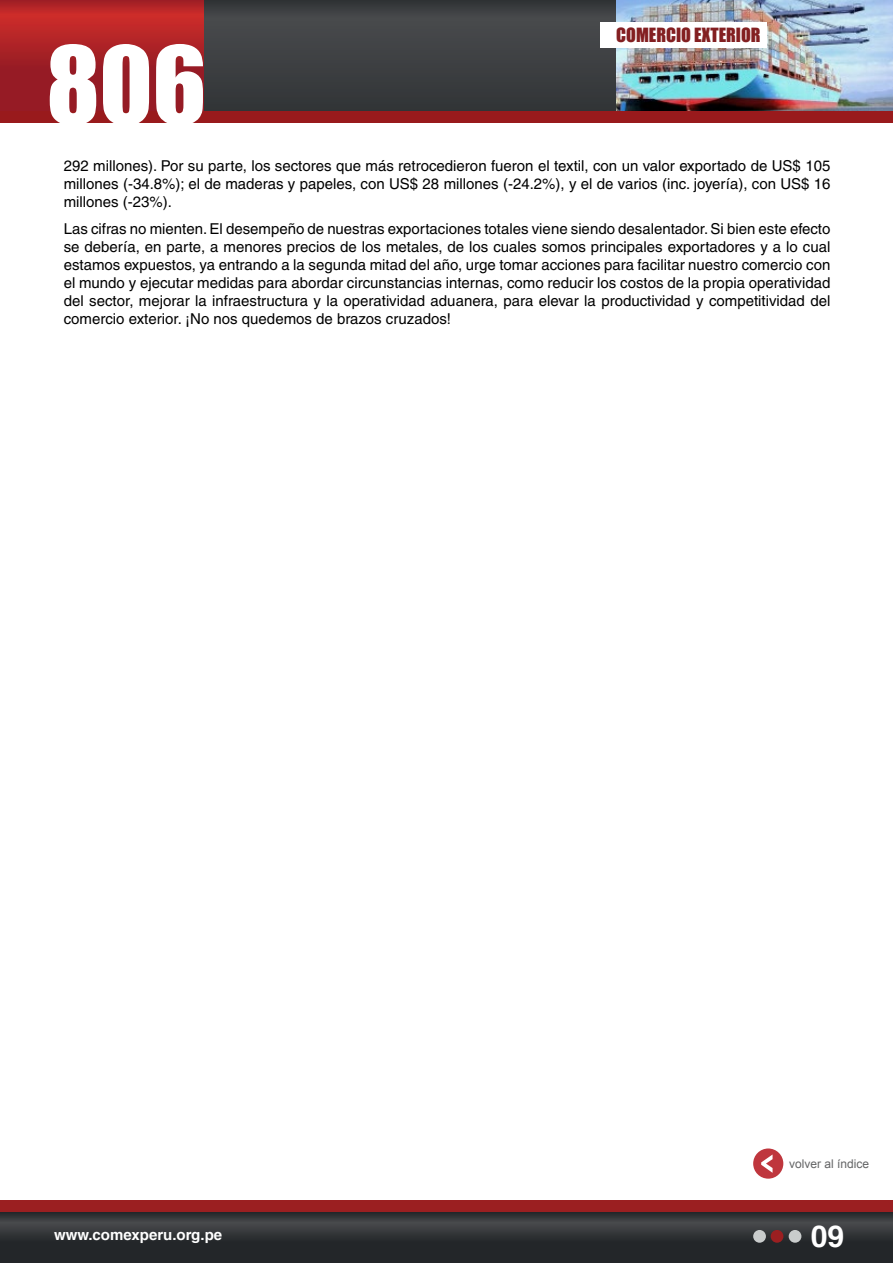
<style>
.page{position:relative;width:893px;height:1263px;background:#fff}
.page>*{position:absolute;margin:0;border:0;box-sizing:border-box;transform-origin:0 0}
.t1{font:99px "Impact";color:#fff}
.t2{font:700 30px "Helvetica";color:#fff}
.t3{font:18px "Impact";color:#831f21}
.t4{font:15px/18px "Helvetica";color:#000;text-align:justify}
.t5{font:700 15px "Helvetica";color:#fff}
.t6{font:12px "Arial";color:#636465}
</style>
<div class="page">
<div style="left:200px;top:0;width:422px;height:123px;background:#3d3f41"></div>
<img style="left:617px;top:0;width:276px;height:111px">
<svg style="left:0;top:1212px;width:893px;height:51px;background:#2d3033"></svg>
<div style="left:0;top:1200px;width:893px;height:12px;background:#9b1f21"></div>
<div style="left:753px;top:1230px;width:13px;height:13px;background:#c9cccc;border-radius:50%"></div>
<div style="left:771px;top:1230px;width:12px;height:13px;background:#9b1f21;border-radius:50%"></div>
<div style="left:789px;top:1230px;width:12px;height:13px;background:#c9cccc;border-radius:50%"></div>
<div style="left:753px;top:1148px;width:30px;height:31px;background:#bf363d;border-radius:50%"></div>
<svg style="left:761px;top:1155px;width:11px;height:18px"></svg>
<svg style="left:0;top:0;width:203px;height:111px;background:#a72026"></svg>
<div style="left:0;top:111px;width:893px;height:12px;background:#991a1c"></div>
<div style="left:600px;top:22px;width:166px;height:26px;background:#fff"></div>
<h1 class="t1" style="left:47px;top:8px;width:161px">806</h1>
<p class="t3" style="left:616px;top:21px;width:146px">COMERCIO EXTERIOR</p>
<p class="t4" style="left:64px;top:157px;width:768px">292 millones). Por su parte, los sectores que más retrocedieron fueron el textil, con un valor exportado de US$ 105 millones (-34.8%); el de maderas y papeles, con US$ 28 millones (-24.2%), y el de varios (inc. joyería), con US$ 16 millones (-23%).</p>
<p class="t4" style="left:64px;top:219px;width:768px">Las cifras no mienten. El desempeño de nuestras exportaciones totales viene siendo desalentador. Si bien este efecto se debería, en parte, a menores precios de los metales, de los cuales somos principales exportadores y a lo cual estamos expuestos, ya entrando a la segunda mitad del año, urge tomar acciones para facilitar nuestro comercio con el mundo y ejecutar medidas para abordar circunstancias internas, como reducir los costos de la propia operatividad del sector, mejorar la infraestructura y la operatividad aduanera, para elevar la productividad y competitividad del comercio exterior. ¡No nos quedemos de brazos cruzados!</p>
<p class="t5" style="left:54px;top:1226px;width:170px">www.comexperu.org.pe</p>
<p class="t6" style="left:789px;top:1155px;width:82px">volver al índice</p>
<h2 class="t2" style="left:811px;top:1218px;width:35px">09</h2>
</div>
